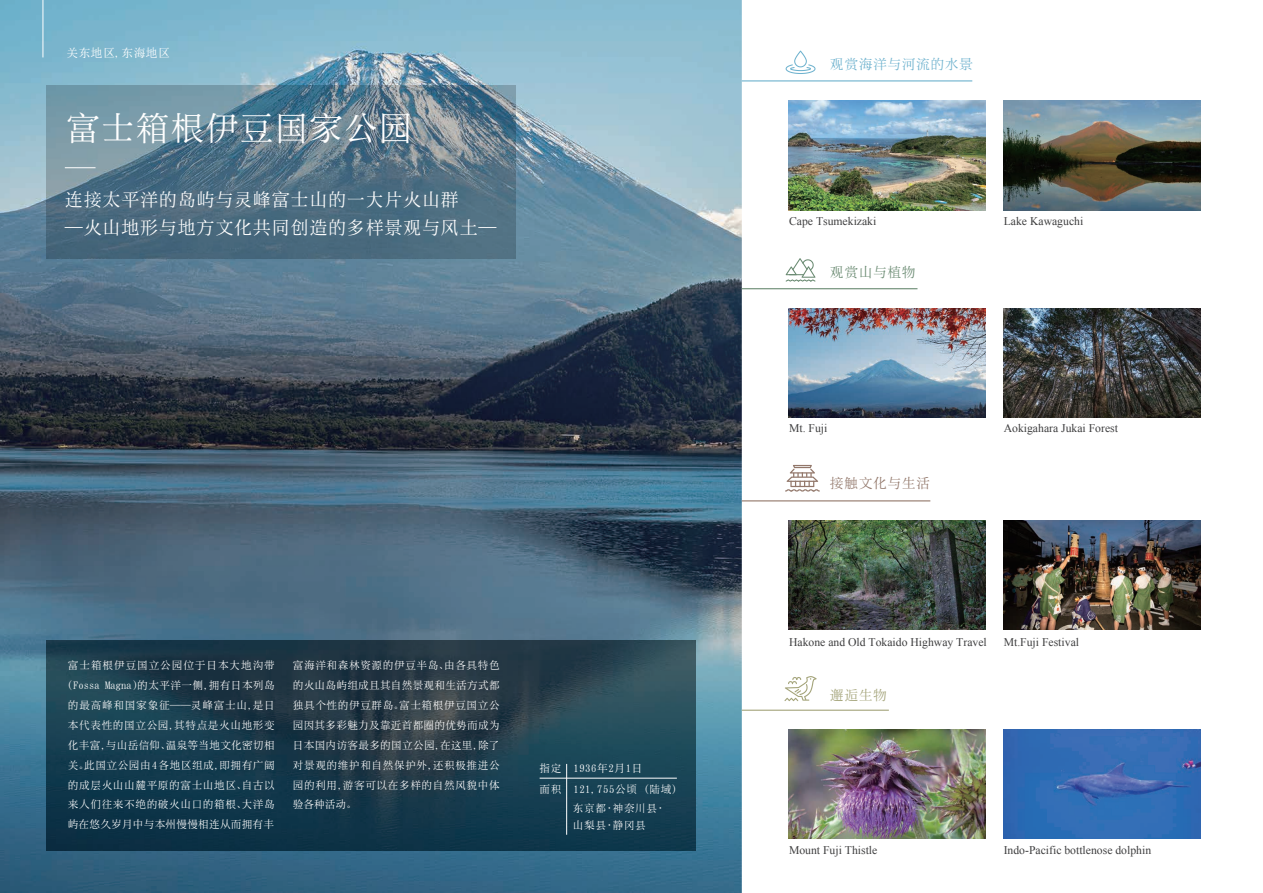
<style>
.page{position:relative;width:1263px;height:893px;background:#fff}
.page>*{position:absolute;margin:0;border:0;box-sizing:border-box;transform-origin:0 0}
.t1{font:33.3px "Sim Song";letter-spacing:.04em;color:#fff}
.t2{font:18px/29px "Sim Song";letter-spacing:.04em;color:#fff}
.t3{font:13.8px "Sim Song";letter-spacing:.04em;color:#6eb2ce}
.t4{font:13.8px "Sim Song";letter-spacing:.04em;color:#92776a}
.t5{font:13.8px "Sim Song";letter-spacing:.04em;color:#698a71}
.t6{font:13.8px "Sim Song";color:#a4a47a}
.t7{font:11.7px "Times New Roman";color:#3e3e3f}
.t8{font:11.7px "Sim Song";letter-spacing:.04em;color:#fff}
.t9{font:10.65px/20px "Sim Song";letter-spacing:.06em;color:#fff}
.s1{font-family:"TPJPN National Parks Min R"}
</style>
<div class="page">
<img style="left:0;top:0;width:742px;height:893px">
<img style="left:47px;top:86px;width:469px;height:172px">
<hr style="left:43px;top:0;width:1px;height:57px;background:#fff">
<hr style="left:65px;top:167px;width:31px;height:1px;background:#fff">
<img style="left:47px;top:640px;width:648px;height:210px">
<hr style="left:540px;top:778px;width:137px;height:1px;background:#fff">
<hr style="left:566px;top:764px;width:1px;height:71px;background:#fff">
<svg style="left:786px;top:258px;width:29px;height:24px"></svg>
<svg style="left:784px;top:676px;width:33px;height:25px"></svg>
<hr style="left:742px;top:80px;width:230px;height:1px;background:#6eb2ce">
<hr style="left:742px;top:288px;width:175px;height:1px;background:#698a71">
<hr style="left:742px;top:500px;width:188px;height:1px;background:#92776a">
<hr style="left:742px;top:710px;width:147px;height:1px;background:#a4a47a">
<svg style="left:786px;top:51px;width:29px;height:23px"></svg>
<svg style="left:785px;top:465px;width:35px;height:27px"></svg>
<img style="left:789px;top:520px;width:196px;height:109px">
<img style="left:1004px;top:308px;width:196px;height:109px">
<img style="left:1004px;top:729px;width:196px;height:109px">
<img style="left:789px;top:729px;width:196px;height:109px">
<img style="left:1004px;top:520px;width:196px;height:109px">
<img style="left:1004px;top:101px;width:196px;height:109px">
<img style="left:789px;top:308px;width:196px;height:109px">
<img style="left:789px;top:101px;width:196px;height:109px">
<p class="t8" style="left:67px;top:47px;width:105px">关东地区,东海地区</p>
<h1 class="t1" style="left:67px;top:111px;width:347px">富士箱根伊豆国家公园</h1>
<h2 class="t2" style="left:65px;top:185px;width:433px">连接太平洋的岛屿与灵峰富士山的一大片火山群<br>—火山地形与地方文化共同创造的多样景观与风土—</h2>
<p class="t9" style="left:63px;top:655px;width:214px;text-align:center">富士箱根伊豆国立公园位于日本大地沟带（Fossa Magna）的太平洋一侧，拥有日本列岛的最高峰和国家象征——灵峰富士山，是日本代表性的国立公园，其特点是火山地形变化丰富，与山岳信仰、温泉等当地文化密切相关。此国立公园由4各地区组成，即拥有广阔的成层火山山麓平原的富士山地区、自古以来人们往来不绝的破火山口的箱根、大洋岛屿在悠久岁月中与本州慢慢相连从而拥有丰</p>
<p class="t9" style="left:293px;top:655px;width:208px;text-align:justify">富海洋和森林资源的伊豆半岛、由各具特色的火山岛屿组成且其自然景观和生活方式都独具个性的伊豆群岛。富士箱根伊豆国立公园因其多彩魅力及靠近首都圈的优势而成为日本国内访客最多的国立公园，在这里，除了对景观的维护和自然保护外，还积极推进公园的利用，游客可以在多样的自然风貌中体验各种活动。</p>
<p class="t9" style="left:540px;top:758px;width:139px;line-height:20.4px">指定　1936年2月1日<br>面积　121,755公顷 (陆域)</p>
<p class="t9" style="left:573px;top:799px;width:94px;line-height:17.4px">东京都<span class="s1">・</span>神奈川县<span class="s1">・</span>山梨县<span class="s1">・</span>静冈县</p>
<p class="t3" style="left:830px;top:57px;width:145px">观赏海洋与河流的水景</p>
<p class="t7" style="left:789px;top:214px;width:89px">Cape Tsumekizaki</p>
<p class="t7" style="left:1004px;top:214px;width:81px">Lake Kawaguchi</p>
<p class="t5" style="left:830px;top:265px;width:87px">观赏山与植物</p>
<p class="t7" style="left:789px;top:421px;width:40px">Mt. Fuji</p>
<p class="t7" style="left:1004px;top:421px;width:116px">Aokigahara Jukai Forest</p>
<p class="t4" style="left:830px;top:476px;width:102px">接触文化与生活</p>
<p class="t7" style="left:789px;top:634px;width:199px">Hakone and Old Tokaido Highway Travel</p>
<p class="t6" style="left:830px;top:688px;width:58px">邂逅生物</p>
<p class="t7" style="left:1004px;top:634px;width:77px">Mt.Fuji Festival</p>
<p class="t7" style="left:789px;top:842px;width:90px">Mount Fuji Thistle</p>
<p class="t7" style="left:1004px;top:842px;width:149px">Indo-Pacific bottlenose dolphin</p>
</div>
